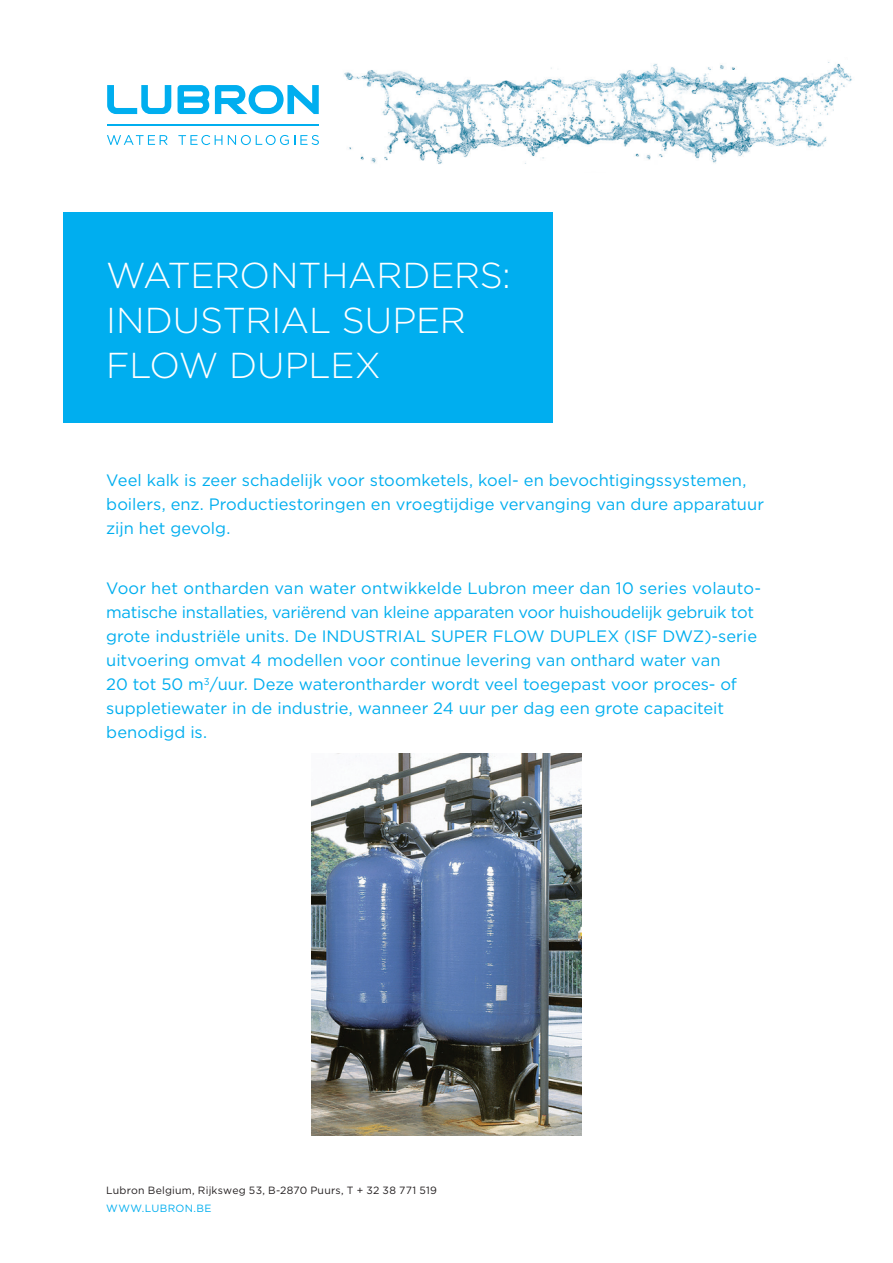
<style>
.page{position:relative;width:893px;height:1263px;background:#fff}
.page>*{position:absolute;margin:0;border:0;box-sizing:border-box;transform-origin:0 0}
.t1{font:300 36px/45px "Gotham";letter-spacing:-.01em;color:#fff}
.Introduction{font:16.5px/24px "Gotham";color:#00aeef}
.t2{font:10.5px "Gotham";letter-spacing:.02em;color:#231f20}
.t3{font:10.5px "Gotham";letter-spacing:.035em;color:#00aeef}
</style>
<div class="page">
<img style="left:344px;top:62px;width:508px;height:102px">
<svg style="left:107px;top:85px;width:64px;height:29px"></svg>
<svg style="left:178px;top:85px;width:31px;height:29px"></svg>
<svg style="left:215px;top:85px;width:104px;height:29px"></svg>
<hr style="left:107px;top:124px;width:212px;height:2px;background:#00aeef">
<svg style="left:107px;top:135px;width:61px;height:10px"></svg>
<svg style="left:178px;top:135px;width:44px;height:10px"></svg>
<svg style="left:228px;top:135px;width:91px;height:10px"></svg>
<div style="left:64px;top:213px;width:489px;height:210px;background:#00aeef"></div>
<img style="left:312px;top:753px;width:269px;height:382px">
<p class="t1" style="left:106px;top:252px;width:406px">WATERONTHARDERS:<br>INDUSTRIAL SUPER<br>FLOW DUPLEX</p>
<p class="Introduction" style="left:106px;top:468px;width:659px">Veel kalk is zeer schadelijk voor stoomketels, koel- en bevochtigingssystemen, boilers, enz. Productiestoringen en vroegtijdige vervanging van dure apparatuur zijn het gevolg.</p>
<p class="Introduction" style="left:106px;top:576px;width:656px">Voor het ontharden van water ontwikkelde Lubron meer dan 10 series volauto&shy;matische installaties, variërend van kleine apparaten voor huishoudelijk gebruik tot grote industriële units. De INDUSTRIAL SUPER FLOW DUPLEX (ISF DWZ)-serie uitvoering omvat 4 modellen voor continue levering van onthard water van<br>20 tot 50 m<sup>3</sup>/uur. Deze waterontharder wordt veel toegepast voor proces- of suppletiewater in de industrie, wanneer 24 uur per dag een grote capaciteit benodigd is.</p>
<p class="t2" style="left:106px;top:1184px;width:332px">Lubron Belgium, Rijksweg 53, B-2870 Puurs, T + 32 38 771 519</p>
<p class="t3" style="left:106px;top:1202px;width:107px">WWW.LUBRON.BE</p>
</div>
